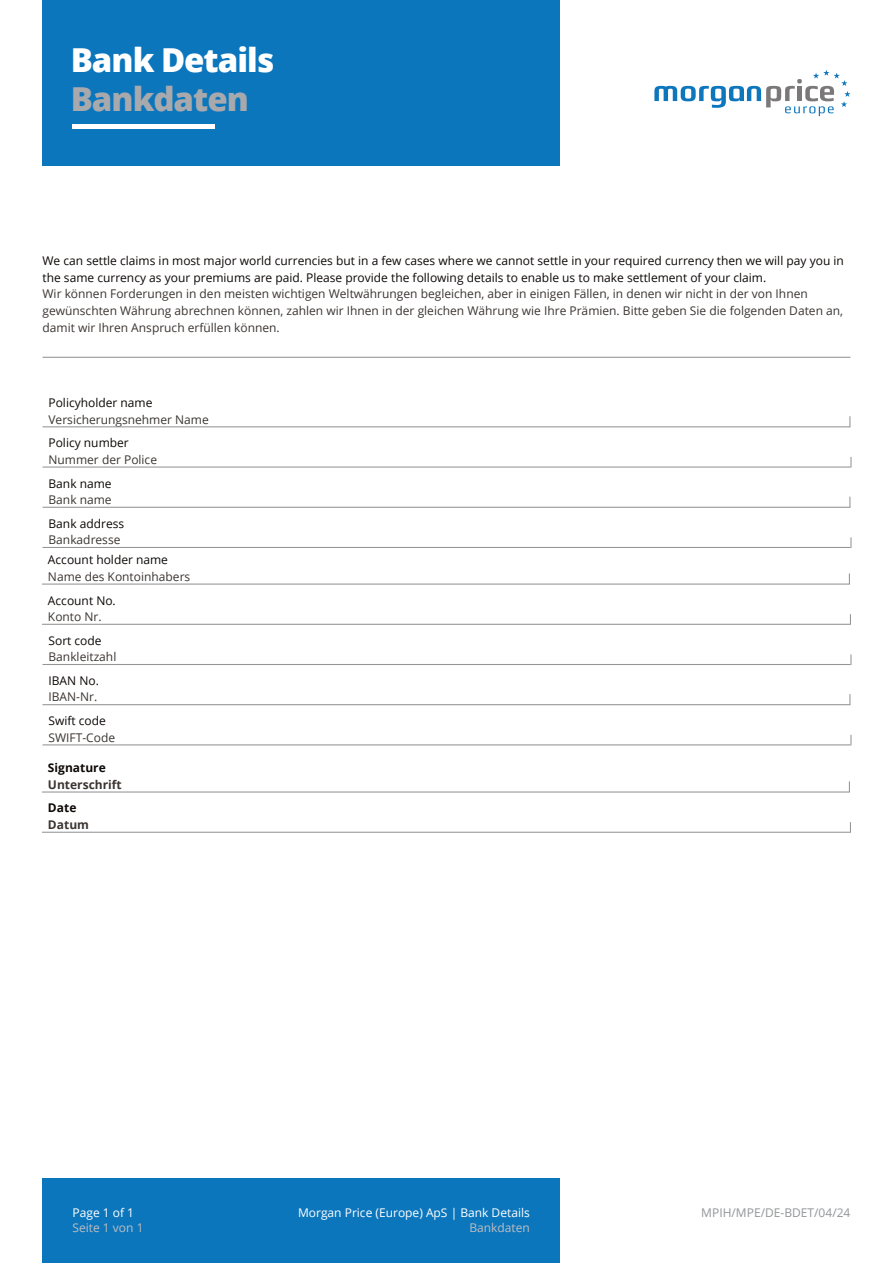
<style>
.page{position:relative;width:893px;height:1263px;background:#fff}
.page>*{position:absolute;margin:0;border:0;box-sizing:border-box;transform-origin:0 0}
.t1{font:800 33px "Open Sans";letter-spacing:-.03em;color:#fff}
.t2{font:800 33px "Open Sans";letter-spacing:-.03em;color:#a8a9ad}
.t3{font:12px "Open Sans";color:#3b3532}
.t4{font:12px/16.5px "Open Sans";color:#0c0806}
.t5{font:12px "Open Sans";color:#fff}
.t6{font:12px "Open Sans";color:#939598}
.t7{font:12px "Open Sans";color:#bcbdc0}
.t8{font:700 12px "Open Sans";color:#3b3532}
.t9{font:700 12px "Open Sans";color:#0c0806}
</style>
<div class="page">
<div style="left:43px;top:1178px;width:517px;height:85px;background:#0c76bd"></div>
<svg style="left:654px;top:70px;width:196px;height:46px"></svg>
<div style="left:43px;top:0;width:517px;height:166px;background:#0c76bd"></div>
<hr style="left:73px;top:125px;width:142px;height:4px;background:#fff">
<hr style="left:43px;top:357px;width:807px;height:1px;background:#939598">
<hr style="left:43px;top:426px;width:807px;height:1px;background:#939598">
<hr style="left:43px;top:507px;width:807px;height:1px;background:#939598">
<hr style="left:43px;top:704px;width:807px;height:1px;background:#939598">
<hr style="left:42px;top:583px;width:808px;height:2px;background:#939598">
<hr style="left:42px;top:791px;width:808px;height:1px;background:#939598">
<hr style="left:43px;top:466px;width:807px;height:2px;background:#939598">
<hr style="left:43px;top:664px;width:807px;height:1px;background:#939598">
<hr style="left:43px;top:547px;width:807px;height:1px;background:#939598">
<hr style="left:43px;top:744px;width:807px;height:1px;background:#939598">
<hr style="left:42px;top:624px;width:808px;height:1px;background:#939598">
<hr style="left:42px;top:832px;width:808px;height:1px;background:#939598">
<p class="t1" style="left:71px;top:35px;width:205px">Bank Details</p>
<p class="t2" style="left:71px;top:74px;width:180px">Bankdaten</p>
<p class="t4" style="left:43px;top:253px;width:803px">We can settle claims in most major world currencies but in a few cases where we cannot settle in your required currency then we will pay you in the same currency as your premiums are paid. Please provide the following details to enable us to make settlement of your claim.</p>
<p class="t3" style="left:43px;top:286px;width:767px">Wir können Forderungen in den meisten wichtigen Weltwährungen begleichen, aber in einigen Fällen, in denen wir nicht in der von Ihnen</p>
<p class="t3" style="left:43px;top:302px;width:802px">gewünschten Währung abrechnen können, zahlen wir Ihnen in der gleichen Währung wie Ihre Prämien. Bitte geben Sie die folgenden Daten an,</p>
<p class="t3" style="left:43px;top:319px;width:239px">damit wir Ihren Anspruch erfüllen können.</p>
<p class="t4" style="left:49px;top:394px;width:105px">Policyholder name</p>
<p class="t3" style="left:49px;top:411px;width:162px">Versicherungsnehmer Name</p>
<p class="t4" style="left:49px;top:434px;width:82px">Policy number</p>
<p class="t3" style="left:49px;top:451px;width:110px">Nummer der Police</p>
<p class="t4" style="left:49px;top:475px;width:65px">Bank name</p>
<p class="t3" style="left:49px;top:491px;width:65px">Bank name</p>
<p class="t4" style="left:49px;top:515px;width:77px">Bank address</p>
<p class="t3" style="left:49px;top:532px;width:73px">Bankadresse</p>
<p class="t4" style="left:48px;top:551px;width:122px">Account holder name</p>
<p class="t3" style="left:48px;top:568px;width:144px">Name des Kontoinhabers</p>
<p class="t4" style="left:48px;top:592px;width:69px">Account No.</p>
<p class="t3" style="left:48px;top:608px;width:55px">Konto Nr.</p>
<p class="t4" style="left:49px;top:632px;width:55px">Sort code</p>
<p class="t3" style="left:49px;top:649px;width:69px">Bankleitzahl</p>
<p class="t4" style="left:49px;top:672px;width:52px">IBAN No.</p>
<p class="t3" style="left:49px;top:689px;width:50px">IBAN-Nr.</p>
<p class="t4" style="left:49px;top:712px;width:59px">Swift code</p>
<p class="t3" style="left:49px;top:729px;width:68px">SWIFT-Code</p>
<p class="t9" style="left:48px;top:759px;width:59px">Signature</p>
<p class="t8" style="left:48px;top:776px;width:75px">Unterschrift</p>
<p class="t9" style="left:48px;top:800px;width:30px">Date</p>
<p class="t8" style="left:48px;top:816px;width:43px">Datum</p>
<p class="t5" style="left:73px;top:1204px;width:63px">Page 1 of 1</p>
<p class="t7" style="left:73px;top:1219px;width:73px">Seite 1 von 1</p>
<p class="t5" style="left:298px;top:1204px;width:233px">Morgan Price (Europe) ApS | Bank Details</p>
<p class="t6" style="left:701px;top:1204px;width:151px">MPIH/MPE/DE-BDET/04/24</p>
<p class="t7" style="left:469px;top:1219px;width:62px">Bankdaten</p>
</div>
